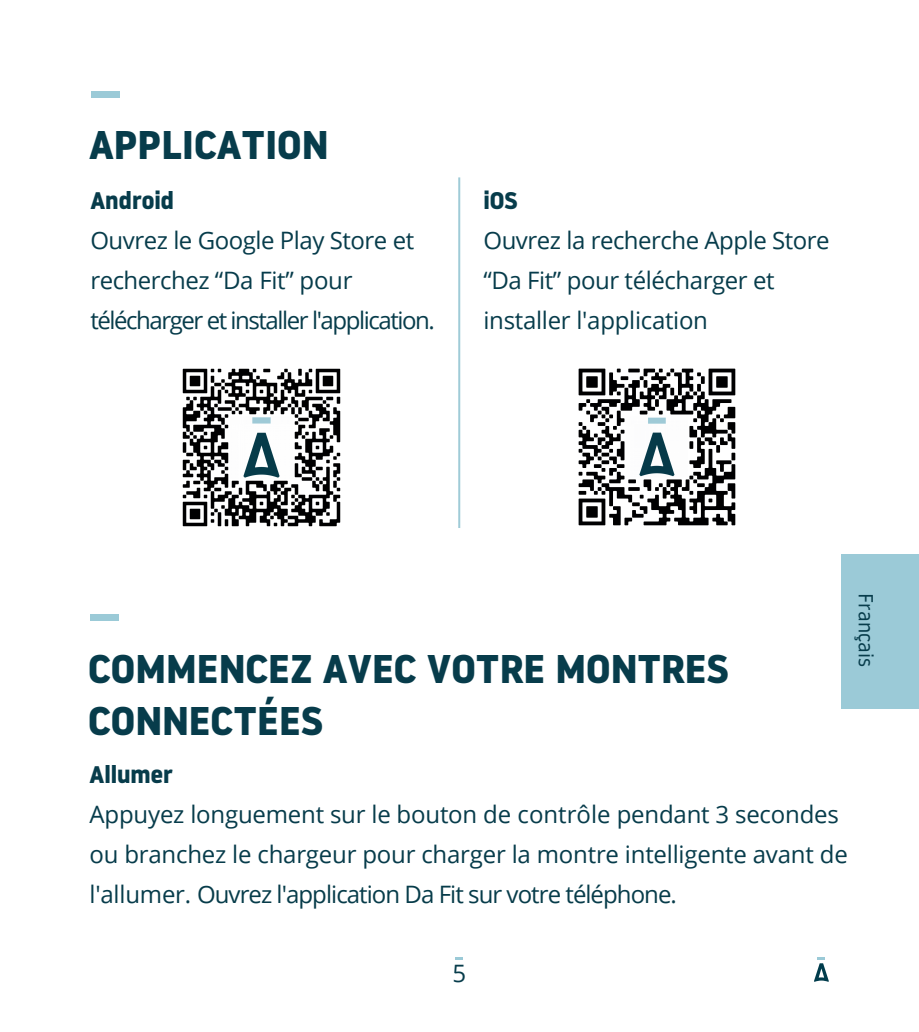
<style>
.page{position:relative;width:919px;height:1032px;background:#fff}
.page>*{position:absolute;margin:0;border:0;box-sizing:border-box;transform-origin:0 0}
.t1{font:700 40px/52px "Noway";color:#073c4b}
.t2{font:24px/40px "Open Sans";letter-spacing:-.015em;color:#073c4b}
.t3{font:700 24px "Noway";color:#073c4b}
.t4{font:20.4px "Noway";color:#073c4b}
.s1{color:#073c4a}
</style>
<div class="page">
<svg style="left:814px;top:957px;width:14px;height:25px"></svg>
<svg style="left:456px;top:957px;width:7px;height:2px"></svg>
<div style="left:91px;top:91px;width:28px;height:6px;background:#9bcad7"></div>
<hr style="left:458px;top:177px;width:2px;height:351px;background:#9fcbd7">
<div style="left:841px;top:554px;width:77px;height:154px;background:#9bcad7"></div>
<img style="left:182px;top:368px;width:159px;height:159px">
<img style="left:578px;top:368px;width:158px;height:158px">
<div style="left:91px;top:614px;width:28px;height:7px;background:#9bcad7"></div>
<h1 class="t1" style="left:89px;top:119px;width:241px">APPLICATION</h1>
<p class="t3" style="left:90px;top:186px;width:85px">Android</p>
<p class="t2" style="left:90px;top:219px;width:346px">Ouvrez le Google Play Store et recherchez “Da Fit” pour télécharger et installer l'application.</p>
<p class="t3" style="left:483px;top:186px;width:36px">iOS</p>
<p class="t2" style="left:483px;top:219px;width:348px">Ouvrez la recherche Apple Store “Da Fit” pour télécharger et installer l'application</p>
<h1 class="t1" style="left:88px;top:643px;width:642px">COMMENCEZ AVEC VOTRE MONTRES<br>CONNECTÉES</h1>
<p class="t4" style="left:879px;top:593px;width:75px;rotate:90deg">Français</p>
<p class="t3" style="left:89px;top:761px;width:85px">Allumer</p>
<p class="t2" style="left:89px;top:794px;width:759px">Appuyez longuement sur le bouton de contrôle pendant 3 secondes ou branchez le chargeur pour charger la montre intelligente avant de l'allumer. <span class="s1">Ouvrez l'application Da Fit sur votre téléphone.</span></p>
<p class="t2" style="left:452px;top:952px;width:15px">5</p>
</div>
